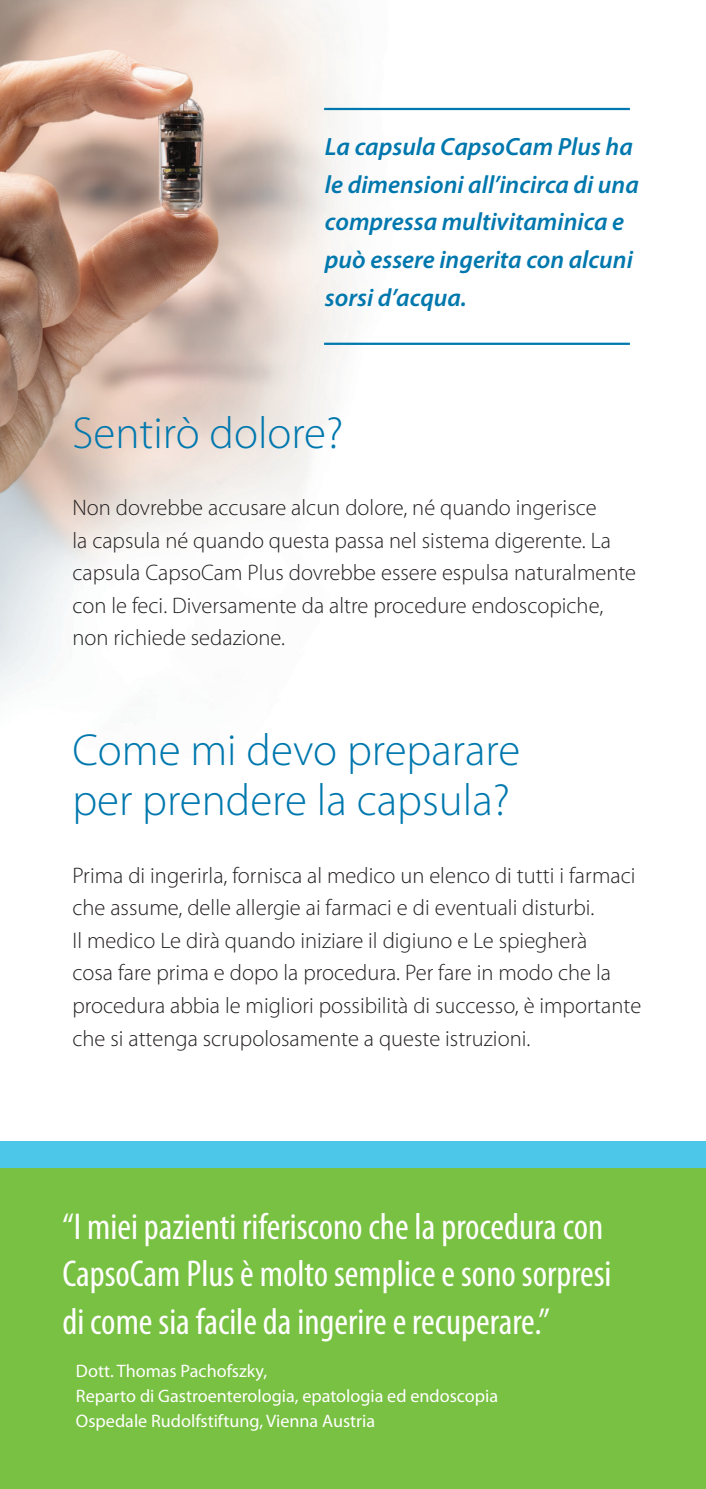
<style>
.page{position:relative;width:706px;height:1489px;background:#fff}
.page>*{position:absolute;margin:0;border:0;box-sizing:border-box;transform-origin:0 0}
.t1{font:300 45px/50px "Myriad Pro";color:#0078ae}
.t2{font:condensed 37.5px/47.5px "Myriad Pro";color:#fff}
.t3{font:italic 600 25px/37.5px "Myriad Pro";color:#0078ae}
.t4{font:300 22.5px/32.5px "Myriad Pro";color:#231f20}
.t5{font:18px "Myriad Pro";color:#fff}
</style>
<div class="page">
<img style="left:0;top:0;width:573px;height:696px">
<div style="left:0;top:1141px;width:705px;height:27px;background:#4dc7e9"></div>
<div style="left:0;top:1168px;width:705px;height:320px;background:#79c142"></div>
<hr style="left:324px;top:342px;width:305px;height:3px;background:#0078ae">
<hr style="left:324px;top:108px;width:305px;height:2px;background:#0078ae">
<p class="t3" style="left:325px;top:128px;width:315px">La capsula CapsoCam Plus ha le dimensioni all’incirca di una compressa multivitaminica e può essere ingerita con alcuni sorsi d’acqua.</p>
<p class="t1" style="left:72px;top:407px;width:272px">Sentirò dolore?</p>
<p class="t4" style="left:72px;top:491px;width:565px">Non dovrebbe accusare alcun dolore, né quando ingerisce<br>la capsula né quando questa passa nel sistema digerente. La capsula CapsoCam Plus dovrebbe essere espulsa naturalmente con le feci. Diversamente da altre procedure endoscopiche, non richiede sedazione.</p>
<p class="t1" style="left:72px;top:725px;width:449px">Come mi devo preparare per prendere la capsula?</p>
<p class="t4" style="left:72px;top:858px;width:570px">Prima di ingerirla, fornisca al medico un elenco di tutti i farmaci che assume, delle allergie ai farmaci e di eventuali disturbi.<br>Il medico Le dirà quando iniziare il digiuno e Le spiegherà<br>cosa fare prima e dopo la procedura. Per fare in modo che la procedura abbia le migliori possibilità di successo, è importante che si attenga scrupolosamente a queste istruzioni.</p>
<p class="t2" style="left:62px;top:1202px;width:550px">“I miei pazienti riferiscono che la procedura con<br>CapsoCam Plus è molto semplice e sono sorpresi di come sia facile da ingerire e recuperare.”</p>
<p class="t5" style="left:76px;top:1359px;width:192px">Dott. Thomas Pachofszky,</p>
<p class="t5" style="left:76px;top:1384px;width:423px">Reparto di Gastroenterologia, epatologia ed endoscopia</p>
<p class="t5" style="left:76px;top:1409px;width:300px">Ospedale Rudolfstiftung, Vienna Austria</p>
</div>
